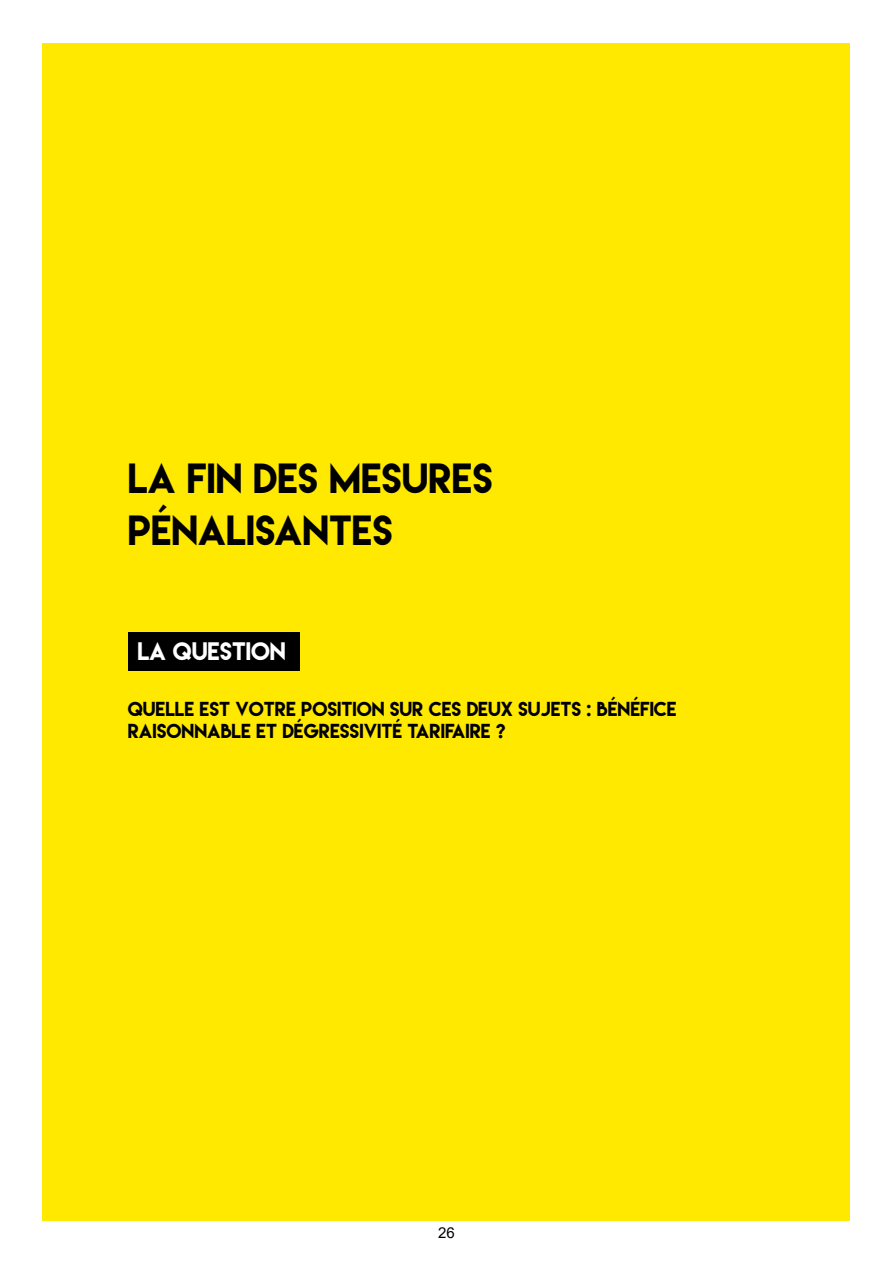
<style>
.page{position:relative;width:893px;height:1263px;background:#fff}
.page>*{position:absolute;margin:0;border:0;box-sizing:border-box;transform-origin:0 0}
.t1{font:37.5px/52.5px "Lemon Milk";color:#000}
.t2{font:22.5px "Lemon Milk";color:#fff}
.t3{font:18px/21.6px "Lemon Milk";color:#000}
.t4{font:15px "Arial";color:#000}
</style>
<div class="page">
<div style="left:43px;top:43px;width:807px;height:1177px;background:#ffe900"></div>
<div style="left:128px;top:632px;width:171px;height:39px;background:#000"></div>
<h1 class="t1" style="left:128px;top:451px;width:367px">LA FIN DES MESURES<br>PÉNALISANTES</h1>
<p class="t2" style="left:137px;top:636px;width:150px">LA QUESTION</p>
<p class="t3" style="left:128px;top:698px;width:550px">QUELLE EST VOTRE POSITION SUR CES DEUX SUJETS : BÉNÉFICE<br>RAISONNABLE ET DÉGRESSIVITÉ TARIFAIRE ?</p>
<p class="t4" style="left:438px;top:1222px;width:18px">26</p>
</div>
